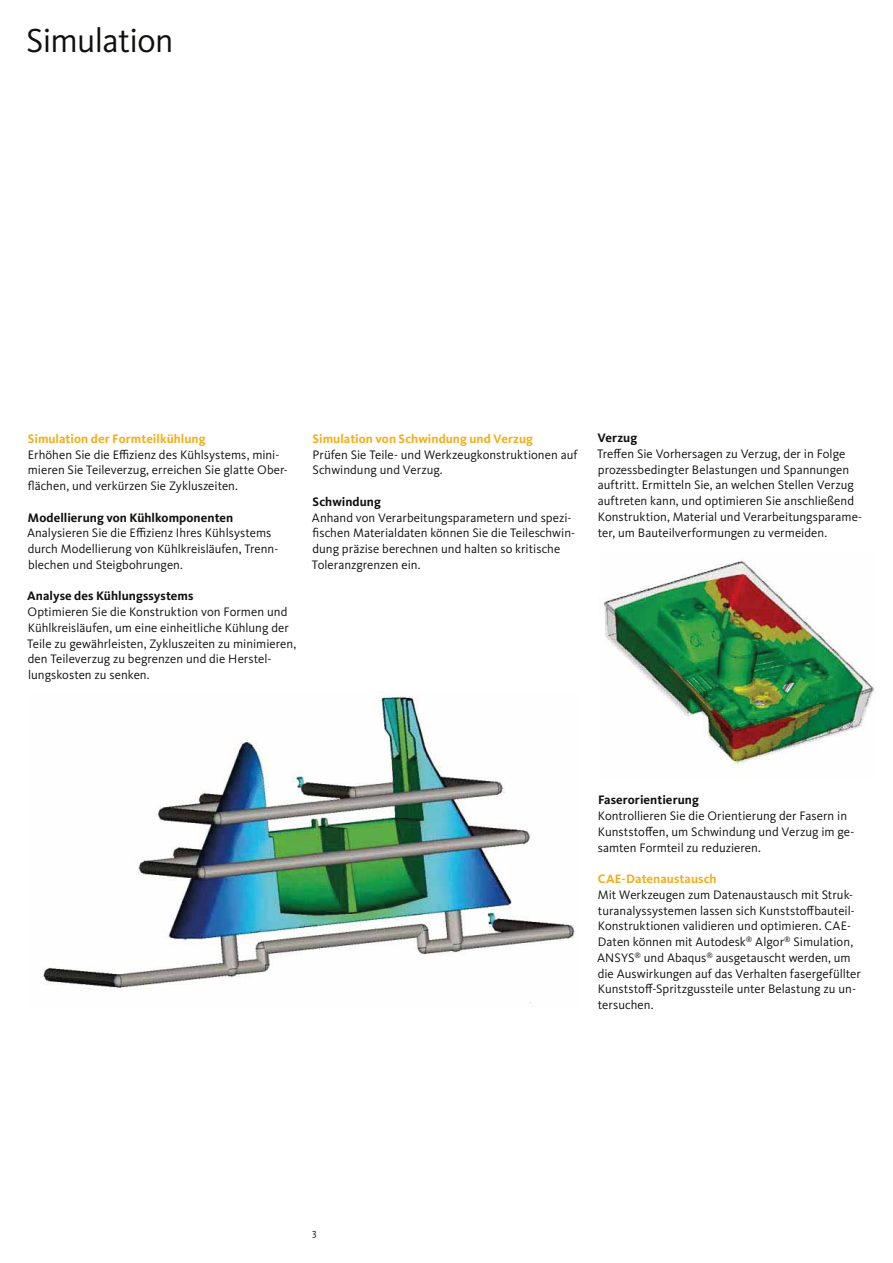
<style>
.page{position:relative;width:893px;height:1263px;background:#fff}
.page>*{position:absolute;margin:0;border:0;box-sizing:border-box;transform-origin:0 0}
.t1{font:34.5px "Kievit Pro";letter-spacing:-.02em;color:#12100e}
.t2{font:12.75px/15.8px "Kievit Pro";color:#12100e}
.t3{font:700 12.75px "Kievit Pro";letter-spacing:.005em;color:#12100e}
.t4{font:700 12.75px "Kievit Pro";color:#f4ae1d}
.t5{font:10.5px "Kievit Pro";color:#12100e}
</style>
<div class="page">
<img style="left:43px;top:696px;width:532px;height:308px">
<img style="left:603px;top:560px;width:272px;height:211px">
<h1 class="t1" style="left:26px;top:20px;width:149px">Simulation</h1>
<p class="t4" style="left:28px;top:431px;width:179px">Simulation der Formteilkühlung</p>
<p class="t2" style="left:28px;top:446px;width:262px">Erhöhen Sie die Effizienz des Kühlsystems, mini&shy;mieren Sie Teileverzug, erreichen Sie glatte Ober&shy;flächen, und verkürzen Sie Zykluszeiten.</p>
<p class="t3" style="left:28px;top:510px;width:207px">Modellierung von Kühlkomponenten</p>
<p class="t2" style="left:27px;top:525px;width:253px">Analysieren Sie die Effizienz Ihres Kühlsystems durch Modellierung von Kühlkreisläufen, Trenn&shy;blechen und Steigbohrungen.</p>
<p class="t3" style="left:27px;top:588px;width:168px">Analyse des Kühlungssystems</p>
<p class="t2" style="left:27px;top:604px;width:271px">Optimieren Sie die Konstruktion von Formen und Kühlkreisläufen, um eine einheitliche Kühlung der Teile zu gewährleisten, Zykluszeiten zu minimieren, den Teileverzug zu begrenzen und die Herstel&shy;lungskosten zu senken.</p>
<p class="t4" style="left:313px;top:431px;width:222px">Simulation von Schwindung und Verzug</p>
<p class="t2" style="left:312px;top:446px;width:266px">Prüfen Sie Teile- und Werkzeugkonstruktionen auf<br>Schwindung und Verzug.</p>
<p class="t3" style="left:313px;top:494px;width:70px">Schwindung</p>
<p class="t2" style="left:312px;top:509px;width:265px">Anhand von Verarbeitungsparametern und spezi&shy;fischen Materialdaten können Sie die Teileschwin&shy;dung präzise berechnen und halten so kritische Toleranzgrenzen ein.</p>
<p class="t3" style="left:597px;top:430px;width:41px">Verzug</p>
<p class="t2" style="left:597px;top:446px;width:266px">Treffen Sie Vorhersagen zu Verzug, der in Folge prozessbedingter Belastungen und Spannungen auftritt. Ermitteln Sie, an welchen Stellen Verzug auftreten kann, und optimieren Sie anschließend Konstruktion, Material und Verarbeitungsparame&shy;ter, um Bauteilverformungen zu vermeiden.</p>
<p class="t3" style="left:598px;top:792px;width:102px">Faserorientierung</p>
<p class="t2" style="left:598px;top:808px;width:258px">Kontrollieren Sie die Orientierung der Fasern in<br>Kunststoffen, um Schwindung und Verzug im ge&shy;samten Formteil zu reduzieren.</p>
<p class="t4" style="left:598px;top:871px;width:120px">CAE-Datenaustausch</p>
<p class="t2" style="left:597px;top:887px;width:265px">Mit Werkzeugen zum Datenaustausch mit Struk&shy;turanalyssystemen lassen sich Kunststoffbauteil-Konstruktionen validieren und optimieren. CAE-Daten können mit Autodesk<sup>®</sup> Algor<sup>®</sup> Simulation, ANSYS<sup>®</sup> und Abaqus<sup>®</sup> ausgetauscht werden, um die Auswirkungen auf das Verhalten fasergefüllter Kunststoff-Spritzgussteile unter Belastung zu un&shy;tersuchen.</p>
<p class="t5" style="left:312px;top:1226px;width:6px">3</p>
</div>
